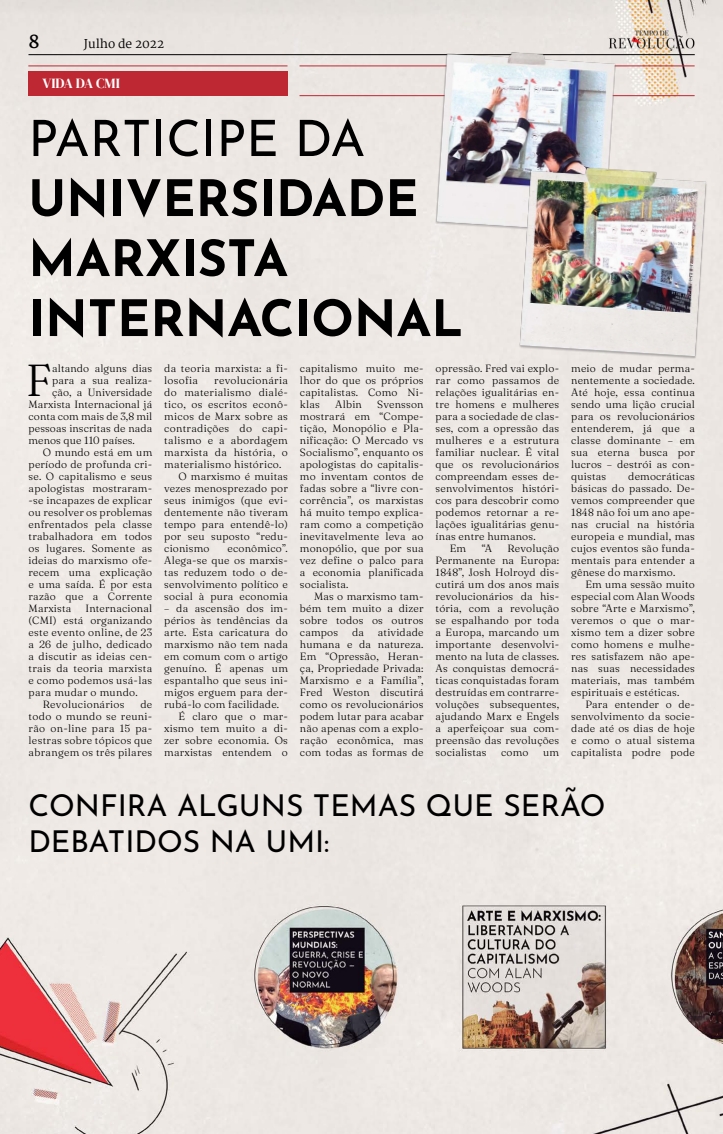
<style>
.page{position:relative;width:723px;height:1134px;background:#fff}
.page>*{position:absolute;margin:0;border:0;box-sizing:border-box;transform-origin:0 0}
.t1{font:700 50px/60px "Josefin Sans";color:#000}
.t2{font:50px "Josefin Sans";color:#000}
.t3{font:300 44.8px "Fraunces 9 pt";color:#000}
.t4{font:30px/36px "Josefin Sans";color:#000}
.t5{font:700 18px "Martel";color:#000}
.t6{font:14px "DM Serif Display";color:#fff}
.t7{font:12px "Martel";color:#000}
.t8{font:300 10.5px/12px "Fraunces 9 pt";letter-spacing:.02em;color:#000;text-align:justify}
</style>
<div class="page">
<img style="left:0;top:0;width:723px;height:1134px">
<div style="left:28px;top:72px;width:259px;height:24px;background:#bd2832"></div>
<hr style="left:28px;top:66px;width:259px;height:1px;background:#bd2832">
<hr style="left:299px;top:66px;width:395px;height:1px;background:#bd2832">
<hr style="left:299px;top:95px;width:395px;height:1px;background:#bd2832">
<hr style="left:28px;top:54px;width:667px;height:1px;background:#000">
<img style="left:605px;top:28px;width:90px;height:24px">
<img style="left:426px;top:47px;width:200px;height:192px">
<img style="left:509px;top:163px;width:208px;height:202px">
<h3 class="t5" style="left:28px;top:31px;width:13px">8</h3>
<p class="t7" style="left:84px;top:37px;width:82px">Julho de 2022</p>
<h3 class="t6" style="left:43px;top:76px;width:79px">VIDA DA CMI</h3>
<h1 class="t2" style="left:28px;top:101px;width:338px">PARTICIPE DA</h1>
<h1 class="t1" style="left:28px;top:164px;width:436px">UNIVERSIDADE<br>MARXISTA<br>INTERNACIONAL</h1>
<h2 class="t3" style="left:26px;top:345px;width:27px">F</h2>
<p class="t8" style="left:52px;top:362px;width:101px">altando alguns dias</p>
<p class="t8" style="left:52px;top:374px;width:101px">para a sua realiza-</p>
<p class="t8" style="left:52px;top:386px;width:101px">ção, a Universidade</p>
<p class="t8" style="left:29px;top:398px;width:125px">Marxista Internacional já</p>
<p class="t8" style="left:29px;top:410px;width:125px">conta com mais de 3,8 mil</p>
<p class="t8" style="left:29px;top:422px;width:125px">pessoas inscritas de nada</p>
<p class="t8" style="left:29px;top:434px;width:108px">menos que 110 países.</p>
<p class="t8" style="left:43px;top:446px;width:111px">O mundo está em um</p>
<p class="t8" style="left:29px;top:458px;width:125px">período de profunda cri-</p>
<p class="t8" style="left:29px;top:470px;width:125px">se. O capitalismo e seus</p>
<p class="t8" style="left:29px;top:482px;width:125px">apologistas mostraram-</p>
<p class="t8" style="left:29px;top:494px;width:125px">-se incapazes de explicar</p>
<p class="t8" style="left:29px;top:506px;width:125px">ou resolver os problemas</p>
<p class="t8" style="left:29px;top:518px;width:125px">enfrentados pela classe</p>
<p class="t8" style="left:29px;top:530px;width:125px">trabalhadora em todos</p>
<p class="t8" style="left:29px;top:542px;width:125px">os lugares. Somente as</p>
<p class="t8" style="left:29px;top:554px;width:125px">ideias do marxismo ofe-</p>
<p class="t8" style="left:29px;top:566px;width:125px">recem uma explicação</p>
<p class="t8" style="left:29px;top:578px;width:125px">e uma saída. É por esta</p>
<p class="t8" style="left:29px;top:590px;width:125px">razão que a Corrente</p>
<p class="t8" style="left:29px;top:602px;width:44px">Marxista</p>
<p class="t8" style="left:85px;top:602px;width:68px">Internacional</p>
<p class="t8" style="left:29px;top:614px;width:125px">(CMI) está organizando</p>
<p class="t8" style="left:29px;top:626px;width:125px">este evento online, de 23</p>
<p class="t8" style="left:29px;top:638px;width:125px">a 26 de julho, dedicado</p>
<p class="t8" style="left:29px;top:650px;width:125px">a discutir as ideias cen-</p>
<p class="t8" style="left:29px;top:662px;width:125px">trais da teoria marxista</p>
<p class="t8" style="left:29px;top:674px;width:125px">e como podemos usá-las</p>
<p class="t8" style="left:29px;top:686px;width:111px">para mudar o mundo.</p>
<p class="t8" style="left:43px;top:698px;width:83px">Revolucionários</p>
<p class="t8" style="left:29px;top:698px;width:125px;text-indent:112px">de todo o mundo se reuni&shy;rão on-line para 15 pa&shy;lestras sobre tópicos que abrangem os três pilares</p>
<p class="t8" style="left:164px;top:362px;width:125px">da teoria marxista: a fi&shy;losofia</p>
<p class="t8" style="left:214px;top:374px;width:75px">revolucionária</p>
<p class="t8" style="left:164px;top:386px;width:125px">do materialismo dialé-</p>
<p class="t8" style="left:164px;top:398px;width:125px">tico, os escritos econô-</p>
<p class="t8" style="left:164px;top:410px;width:125px">micos de Marx sobre as</p>
<p class="t8" style="left:164px;top:422px;width:125px">contradições do capi-</p>
<p class="t8" style="left:164px;top:434px;width:125px">talismo e a abordagem</p>
<p class="t8" style="left:164px;top:446px;width:125px">marxista da história, o</p>
<p class="t8" style="left:164px;top:458px;width:119px">materialismo histórico.</p>
<p class="t8" style="left:178px;top:470px;width:111px">O marxismo é muitas</p>
<p class="t8" style="left:164px;top:482px;width:125px">vezes menosprezado por</p>
<p class="t8" style="left:164px;top:494px;width:125px">seus inimigos (que evi-</p>
<p class="t8" style="left:164px;top:506px;width:125px">dentemente não tiveram</p>
<p class="t8" style="left:164px;top:518px;width:125px">tempo para entendê-lo)</p>
<p class="t8" style="left:164px;top:530px;width:125px">por seu suposto “redu-</p>
<p class="t8" style="left:164px;top:542px;width:47px">cionismo</p>
<p class="t8" style="left:164px;top:542px;width:125px;text-indent:63px">econômico”.<br>Alega-se que os marxis&shy;tas reduzem todo o de&shy;senvolvimento político e social à pura economia</p>
<p class="t8" style="left:164px;top:602px;width:125px">– da ascensão dos im-</p>
<p class="t8" style="left:164px;top:614px;width:125px">périos às tendências da</p>
<p class="t8" style="left:164px;top:626px;width:125px">arte. Esta caricatura do</p>
<p class="t8" style="left:164px;top:638px;width:125px">marxismo não tem nada</p>
<p class="t8" style="left:164px;top:650px;width:125px">em comum com o artigo</p>
<p class="t8" style="left:164px;top:662px;width:125px">genuíno. É apenas um</p>
<p class="t8" style="left:164px;top:674px;width:125px">espantalho que seus ini-</p>
<p class="t8" style="left:164px;top:686px;width:125px">migos erguem para der-</p>
<p class="t8" style="left:164px;top:698px;width:116px">rubá-lo com facilidade.</p>
<p class="t8" style="left:178px;top:710px;width:111px">É claro que o mar-</p>
<p class="t8" style="left:164px;top:722px;width:125px">xismo tem muito a di-</p>
<p class="t8" style="left:164px;top:734px;width:125px">zer sobre economia. Os</p>
<p class="t8" style="left:164px;top:746px;width:125px">marxistas entendem o</p>
<p class="t8" style="left:300px;top:362px;width:125px">capitalismo muito me&shy;lhor do que os próprios capitalistas. Como Ni&shy;klas</p>
<p class="t8" style="left:335px;top:398px;width:28px">Albin</p>
<p class="t8" style="left:300px;top:398px;width:125px;text-indent:77px">Svensson mostrará em “Compe&shy;tição, Monopólio e Pla&shy;nificação: O Mercado vs Socialismo”, enquanto os apologistas do capitalis&shy;mo inventam contos de fadas sobre a “livre con&shy;corrência”, os marxistas há muito tempo explica&shy;ram como a competição inevitavelmente leva ao monopólio, que por sua vez define o palco para a economia planificada socialista.</p>
<p class="t8" style="left:300px;top:590px;width:125px;text-indent:14px">Mas o marxismo tam&shy;bém tem muito a dizer sobre todos os outros campos</p>
<p class="t8" style="left:300px;top:626px;width:125px;text-indent:78px">atividade humana e da natureza.<br>Em “Opressão, Heran&shy;ça, Propriedade Privada:<br>Marxismo e a Família”, Fred Weston discutirá como os revolucionários podem lutar para acabar não apenas com a explo&shy;ração econômica, mas com todas as formas de</p>
<p class="t8" style="left:352px;top:626px;width:13px">da</p>
<p class="t8" style="left:436px;top:362px;width:125px">opressão. Fred vai explo-</p>
<p class="t8" style="left:436px;top:374px;width:125px">rar como passamos de</p>
<p class="t8" style="left:436px;top:386px;width:125px">relações igualitárias en-</p>
<p class="t8" style="left:436px;top:398px;width:125px">tre homens e mulheres</p>
<p class="t8" style="left:436px;top:410px;width:125px">para a sociedade de clas-</p>
<p class="t8" style="left:436px;top:422px;width:125px">ses, com a opressão das</p>
<p class="t8" style="left:436px;top:434px;width:125px">mulheres e a estrutura</p>
<p class="t8" style="left:436px;top:446px;width:125px">familiar nuclear. É vital</p>
<p class="t8" style="left:436px;top:458px;width:125px">que os revolucionários</p>
<p class="t8" style="left:436px;top:470px;width:125px">compreendam esses de-</p>
<p class="t8" style="left:436px;top:482px;width:125px">senvolvimentos históri-</p>
<p class="t8" style="left:436px;top:494px;width:125px">cos para descobrir como</p>
<p class="t8" style="left:436px;top:506px;width:125px">podemos retornar a re-</p>
<p class="t8" style="left:436px;top:518px;width:125px">lações igualitárias genu-</p>
<p class="t8" style="left:436px;top:530px;width:101px">ínas entre humanos.</p>
<p class="t8" style="left:450px;top:542px;width:18px">Em</p>
<p class="t8" style="left:482px;top:542px;width:12px">“A</p>
<p class="t8" style="left:436px;top:542px;width:125px;text-indent:72px">Revolução Permanente na Europa:<br>1848”, Josh Holroyd dis&shy;cutirá um dos anos mais revolucionários da his&shy;tória, com a revolução se espalhando por toda a Europa, marcando um importante desenvolvi&shy;mento na luta de classes.<br>As conquistas democrá&shy;ticas conquistadas foram destruídas em contrarre&shy;voluções subsequentes, ajudando Marx e Engels a aperfeiçoar sua com&shy;preensão das revoluções socialistas</p>
<p class="t8" style="left:501px;top:746px;width:29px">como</p>
<p class="t8" style="left:543px;top:746px;width:17px">um</p>
<p class="t8" style="left:571px;top:362px;width:125px">meio de mudar perma&shy;nentemente a sociedade.<br>Até hoje, essa continua sendo uma lição crucial para os revolucionários entenderem, já que a classe dominante – em sua eterna busca por lucros – destrói as con&shy;quistas</p>
<p class="t8" style="left:571px;top:470px;width:125px;text-indent:57px">democráticas básicas do passado. De&shy;vemos compreender que 1848 não foi um ano ape&shy;nas crucial na história europeia e mundial, mas cujos eventos são funda&shy;mentais para entender a gênese do marxismo.</p>
<p class="t8" style="left:571px;top:578px;width:125px;text-indent:14px">Em uma sessão muito especial com Alan Woods sobre “Arte e Marxismo”, veremos o que o mar&shy;xismo tem a dizer sobre como homens e mulhe&shy;res satisfazem não ape&shy;nas suas necessidades materiais, mas também espirituais e estéticas.</p>
<p class="t8" style="left:571px;top:698px;width:125px;text-indent:14px">Para entender o de&shy;senvolvimento da socie&shy;dade até os dias de hoje e como o atual sistema capitalista podre pode</p>
<h3 class="t4" style="left:28px;top:785px;width:579px">CONFIRA ALGUNS TEMAS QUE SERÃO<br>DEBATIDOS NA UMI:</h3>
</div>
